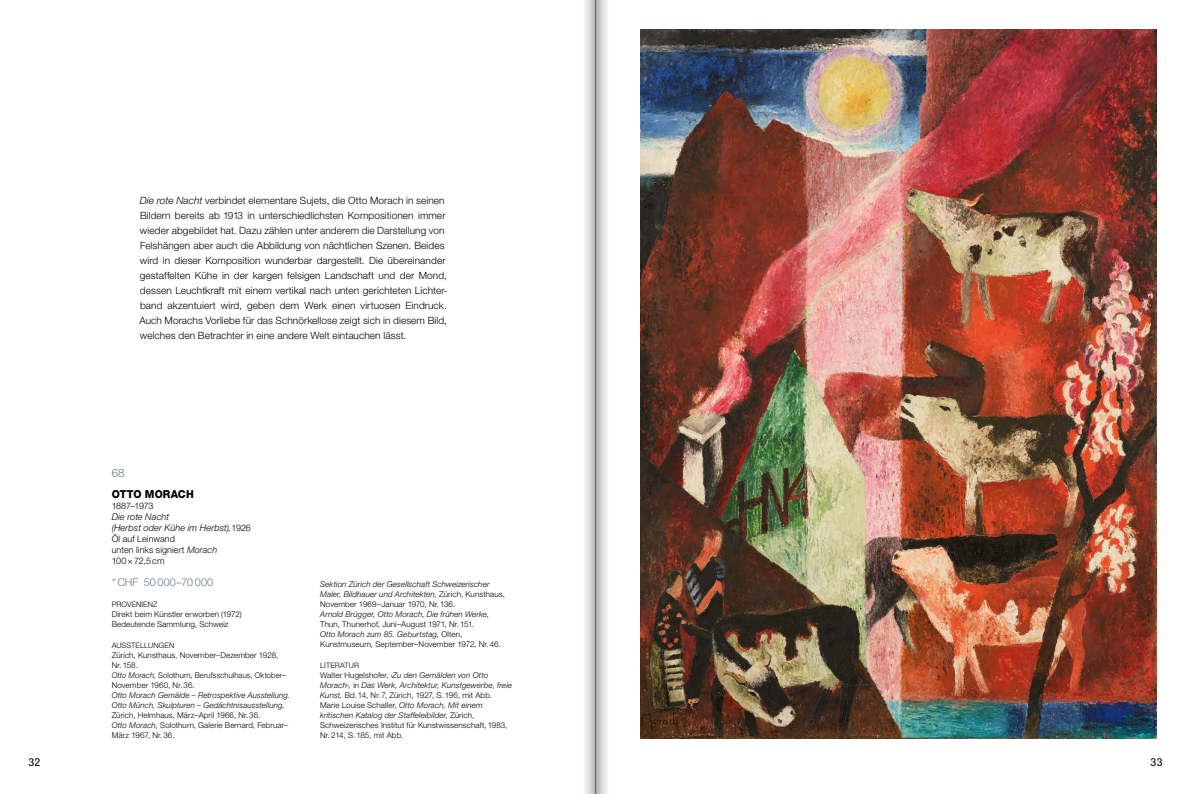
<style>
.page{position:relative;width:1191px;height:794px;background:#fff}
.page>*{position:absolute;margin:0;border:0;box-sizing:border-box;transform-origin:0 0}
.t1{font:300 11.5px "Helvetica Neue LT Std";color:#5e7b87}
.t2{font:800 11px "Helvetica Neue LT Std";letter-spacing:.01em;color:#000;scale:.95 1}
.t3{font:condensed 11px "Helvetica Neue LT Std";color:#000;scale:1.1 1}
.t4{font:300 10.8px "Helvetica Neue LT Std";letter-spacing:.01em;color:#5e7b87}
.t5{font:300 10px/15px "Helvetica Neue LT Std";letter-spacing:.005em;color:#000}
.t6{font:italic 300 9.2px/11px "Helvetica Neue LT Std";letter-spacing:.005em;color:#000}
.t7{font:300 9px/11px "Helvetica Neue LT Std";letter-spacing:.01em;color:#000}
.t8{font:300 9px "Helvetica Neue LT Std";letter-spacing:-.025em;color:#000}
.t9{font:300 8px/10px "Helvetica Neue LT Std";letter-spacing:.015em;color:#000}
.t10{font:italic 300 8px/10px "Helvetica Neue LT Std";letter-spacing:.015em;color:#000}
.t11{font:300 7.5px "Helvetica Neue LT Std";letter-spacing:.015em;color:#000}
.s1{font-style:italic}
.s2{font-style:normal;font-size:9px}
.s3{font-style:normal}
</style>
<div class="page">
<img style="left:641px;top:30px;width:515px;height:708px">
<svg style="left:585px;top:0;width:10px;height:794px"></svg>
<svg style="left:595px;top:0;width:12px;height:794px"></svg>
<p class="t5" style="left:139px;top:192px;width:310px"><span class="s1">Die rote Nacht</span> verbindet elementare Sujets, die Otto Morach in seinen Bildern bereits ab 1913 in unterschiedlichsten Kompositionen immer wieder abgebildet hat. Dazu zählen unter anderem die Darstellung von Felshängen aber auch die Abbildung von nächtlichen Szenen. Beides wird in dieser Komposition wunderbar dargestellt. Die übereinander gestaffelten Kühe in der kargen felsigen Landschaft und der Mond, dessen Leuchtkraft mit einem vertikal nach unten gerichteten Lichter&shy;band akzentuiert wird, geben dem Werk einen virtuosen Eindruck.<br>Auch Morachs Vorliebe für das Schnörkellose zeigt sich in diesem Bild, welches den Betrachter in eine andere Welt eintauchen lässt.</p>
<h1 class="t1" style="left:112px;top:466px;width:14px">68</h1>
<h2 class="t2" style="left:112px;top:487px;width:88px">OTTO MORACH</h2>
<p class="t8" style="left:112px;top:500px;width:43px">1887–1973</p>
<p class="t6" style="left:112px;top:511px;width:141px">Die rote Nacht<br>(Herbst oder Kühe im Herbst),<span class="s2">1926</span></p>
<p class="t7" style="left:112px;top:533px;width:107px">Öl auf Leinwand<br>unten links signiert <span class="s1">Morach<br></span>100×72,5cm</p>
<h3 class="t4" style="left:112px;top:575px;width:103px">*CHF 50 000–70 000</h3>
<p class="t11" style="left:112px;top:600px;width:47px">PROVENIENZ</p>
<p class="t9" style="left:112px;top:609px;width:131px">Direkt beim Künstler erworben (1972)<br>Bedeutende Sammlung, Schweiz</p>
<p class="t11" style="left:112px;top:641px;width:64px">AUSSTELLUNGEN</p>
<p class="t9" style="left:112px;top:650px;width:176px">Zürich, Kunsthaus, November–Dezember 1928,<br>Nr.158.<br><span class="s1">Otto Morach,</span> Solothurn, Berufsschulhaus, Oktober–<br>November 1960, Nr.36.</p>
<p class="t10" style="left:112px;top:690px;width:180px">Otto Morach Gemälde – Retrospektive Ausstellung.<br>Otto Münch, Skulpturen – Gedächtnisausstellung,</p>
<p class="t9" style="left:112px;top:710px;width:178px">Zürich, Helmhaus, März–April 1966, Nr.36.<br><span class="s1">Otto Morach,</span> Solothurn, Galerie Bernard, Februar–<br>März 1967, Nr.36.</p>
<p class="t10" style="left:320px;top:579px;width:186px">Sektion Zürich der Gesellschaft Schweizerischer<br>Maler, Bildhauer und Architekten, <span class="s3">Zürich, Kunsthaus,<br>November 1969–Januar 1970, Nr.136.</span></p>
<p class="t10" style="left:320px;top:609px;width:171px">Arnold Brügger, Otto Morach, Die frühen Werke,</p>
<p class="t9" style="left:320px;top:619px;width:182px">Thun, Thunerhof, Juni–August 1971, Nr.151.<br><span class="s1">Otto Morach zum 85. Geburtstag,</span> Olten,<br>Kunstmuseum, September–November 1972, Nr.46.</p>
<p class="t11" style="left:320px;top:661px;width:40px">LITERATUR</p>
<p class="t9" style="left:320px;top:670px;width:193px">Walter Hugelshofer, <span class="s1">›Zu den Gemälden von Otto Morach‹,</span> in <span class="s1">Das Werk, Architektur, Kunstgewerbe, freie Kunst,</span> Bd.14, Nr.7, Zürich, 1927, S.196, mit Abb.<br>Marie Louise Schaller, <span class="s1">Otto Morach, Mit einem kritischen Katalog der Staffeleibilder,</span> Zürich, Schweizerisches Institut für Kunstwissenschaft,1983, Nr.214, S.185, mit Abb.</p>
<h2 class="t3" style="left:28px;top:756px;width:12px">32</h2>
<h2 class="t3" style="left:1150px;top:756px;width:12px">33</h2>
</div>
